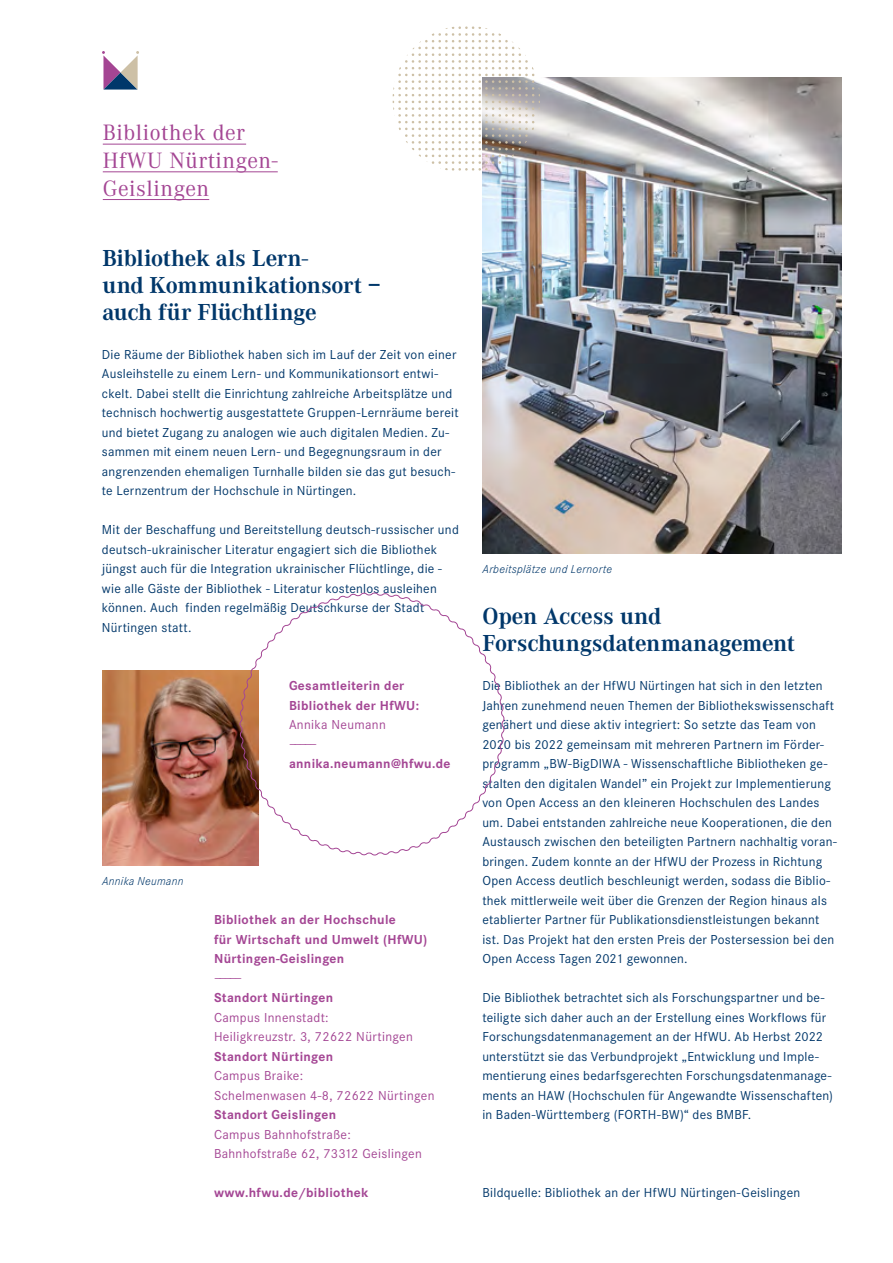
<style>
.page{position:relative;width:893px;height:1263px;background:#fff}
.page>*{position:absolute;margin:0;border:0;box-sizing:border-box;transform-origin:0 0}
.t1{font:700 24px "Corporate A";letter-spacing:-.015em;color:#00376a}
.t2{font:23.1px/27.8px "Corporate A";letter-spacing:.025em;color:#a44694}
.Fließtext{font:13.5px/19.5px "Corporate S";letter-spacing:.015em;color:#00376a}
.t3{font:700 13.5px "Corporate S";letter-spacing:.025em;color:#a44694}
.t4{font:13.5px "Corporate S";letter-spacing:.025em;color:#a44694}
.Fließtext-2{font:italic 300 12px "Corporate S";letter-spacing:.025em;color:#00376a}
</style>
<div class="page">
<hr style="left:103px;top:144px;width:143px;height:1px;background:#a44694">
<hr style="left:103px;top:172px;width:175px;height:1px;background:#a44694">
<hr style="left:103px;top:199px;width:106px;height:1px;background:#a44694">
<svg style="left:102px;top:51px;width:37px;height:39px"></svg>
<img style="left:102px;top:671px;width:157px;height:195px">
<svg style="left:239px;top:592px;width:266px;height:264px"></svg>
<img style="left:482px;top:77px;width:360px;height:477px">
<svg style="left:482px;top:297px;width:58px;height:1px"></svg>
<svg style="left:393px;top:26px;width:147px;height:147px"></svg>
<h2 class="t2" style="left:103px;top:119px;width:176px">Bibliothek der<br>HfWU Nürtingen-<br>Geislingen</h2>
<p class="t1" style="left:102px;top:245px;width:207px">Bibliothek als Lern-</p>
<p class="t1" style="left:102px;top:272px;width:280px">und Kommunikationsort –</p>
<p class="t1" style="left:102px;top:299px;width:216px">auch für Flüchtlinge</p>
<p class="Fließtext" style="left:102px;top:345px;width:358px">Die Räume der Bibliothek haben sich im Lauf der Zeit von einer Ausleihstelle zu einem Lern- und Kommunikationsort entwi&shy;ckelt. Dabei stellt die Einrichtung zahlreiche Arbeitsplätze und technisch hochwertig ausgestattete Gruppen-Lernräume bereit und bietet Zugang zu analogen wie auch digitalen Medien. Zu&shy;sammen mit einem neuen Lern- und Begegnungsraum in der angrenzenden ehemaligen Turnhalle bilden sie das gut besuch&shy;te Lernzentrum der Hochschule in Nürtingen.</p>
<p class="Fließtext" style="left:102px;top:520px;width:358px">Mit der Beschaffung und Bereitstellung deutsch-russischer und deutsch-ukrainischer Literatur engagiert sich die Bibliothek jüngst auch für die Integration ukrainischer Flüchtlinge, die - wie alle Gäste der Bibliothek - Literatur kostenlos ausleihen können. Auch finden regelmäßig Deutschkurse der Stadt Nürtingen statt.</p>
<p class="t3" style="left:289px;top:678px;width:117px">Gesamtleiterin der</p>
<p class="t3" style="left:289px;top:697px;width:132px">Bibliothek der HfWU:</p>
<p class="t4" style="left:289px;top:717px;width:98px">Annika Neumann</p>
<p class="t4" style="left:289px;top:737px;width:29px">–––––</p>
<p class="t3" style="left:289px;top:756px;width:163px">annika.neumann@hfwu.de</p>
<p class="Fließtext-2" style="left:102px;top:874px;width:83px">Annika Neumann</p>
<p class="t3" style="left:214px;top:912px;width:183px">Bibliothek an der Hochschule</p>
<p class="t3" style="left:214px;top:931px;width:215px">für Wirtschaft und Umwelt (HfWU)</p>
<p class="t3" style="left:214px;top:951px;width:132px">Nürtingen-Geislingen</p>
<p class="t4" style="left:214px;top:971px;width:29px">–––––</p>
<p class="t3" style="left:214px;top:990px;width:121px">Standort Nürtingen</p>
<p class="t4" style="left:214px;top:1010px;width:116px">Campus Innenstadt:</p>
<p class="t4" style="left:214px;top:1029px;width:200px">Heiligkreuzstr. 3, 72622 Nürtingen</p>
<p class="t3" style="left:214px;top:1048px;width:121px">Standort Nürtingen</p>
<p class="t4" style="left:214px;top:1068px;width:91px">Campus Braike:</p>
<p class="t4" style="left:214px;top:1088px;width:222px">Schelmenwasen 4-8, 72622 Nürtingen</p>
<p class="t3" style="left:214px;top:1107px;width:124px">Standort Geislingen</p>
<p class="t4" style="left:214px;top:1127px;width:138px">Campus Bahnhofstraße:</p>
<p class="t4" style="left:214px;top:1146px;width:209px">Bahnhofstraße 62, 73312 Geislingen</p>
<p class="t3" style="left:214px;top:1185px;width:156px">www.hfwu.de/bibliothek</p>
<p class="Fließtext-2" style="left:482px;top:562px;width:131px">Arbeitsplätze und Lernorte</p>
<p class="t1" style="left:482px;top:602px;width:180px">Open Access und</p>
<p class="t1" style="left:482px;top:629px;width:314px">Forschungsdatenmanagement</p>
<p class="Fließtext" style="left:482px;top:676px;width:356px">Die Bibliothek an der HfWU Nürtingen hat sich in den letzten Jahren zunehmend neuen Themen der Bibliothekswissenschaft genähert und diese aktiv integriert: So setzte das Team von 2020 bis 2022 gemeinsam mit mehreren Partnern im Förder&shy;programm „BW-BigDIWA - Wissenschaftliche Bibliotheken ge&shy;stalten den digitalen Wandel” ein Projekt zur Implementierung von Open Access an den kleineren Hochschulen des Landes um. Dabei entstanden zahlreiche neue Kooperationen, die den Austausch zwischen den beteiligten Partnern nachhaltig voran&shy;bringen. Zudem konnte an der HfWU der Prozess in Richtung Open Access deutlich beschleunigt werden, sodass die Biblio&shy;thek mittlerweile weit über die Grenzen der Region hinaus als etablierter Partner für Publikationsdienstleistungen bekannt ist. Das Projekt hat den ersten Preis der Postersession bei den Open Access Tagen 2021 gewonnen.</p>
<p class="Fließtext" style="left:482px;top:988px;width:352px">Die Bibliothek betrachtet sich als Forschungspartner und be&shy;teiligte sich daher auch an der Erstellung eines Workflows für Forschungsdatenmanagement an der HfWU. Ab Herbst 2022 unterstützt sie das Verbundprojekt „Entwicklung und Imple&shy;mentierung eines bedarfsgerechten Forschungsdatenmanage&shy;ments an HAW (Hochschulen für Angewandte Wissenschaften) in Baden-Württemberg (FORTH-BW)“ des BMBF.</p>
<p class="Fließtext" style="left:482px;top:1183px;width:319px">Bildquelle: Bibliothek an der HfWU Nürtingen-Geislingen</p>
</div>
